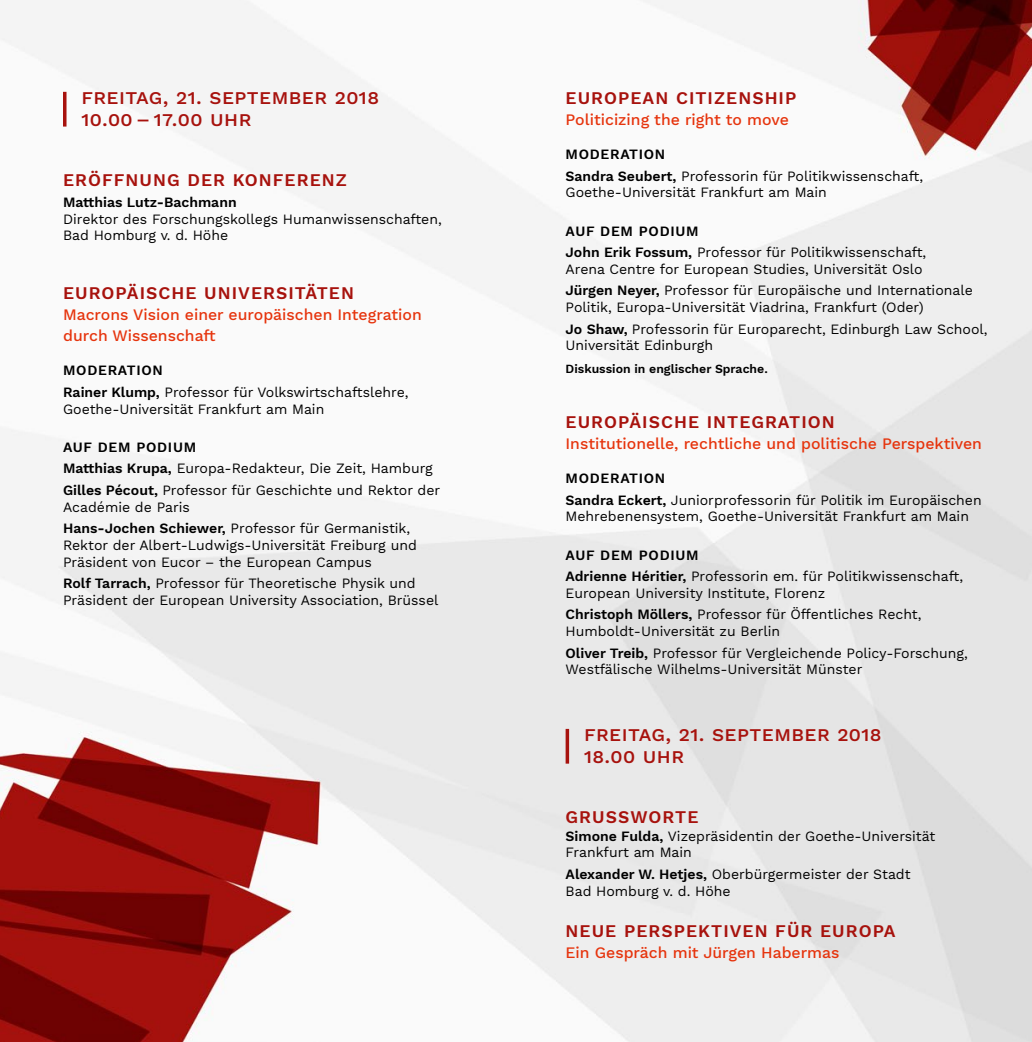
<style>
.page{position:relative;width:1032px;height:1042px;background:#fff}
.page>*{position:absolute;margin:0;border:0;box-sizing:border-box;transform-origin:0 0}
.t1{font:500 21px/22.8px "Work Sans";letter-spacing:.02em;color:#a7120d}
.t2{font:600 17.5px "Work Sans";letter-spacing:.06em;color:#a7120d}
.t3{font:500 15.75px/21px "Work Sans";color:#e6340d}
.t4{font:14px/21.5px "Work Sans";color:#000}
.t5{font:600 14px "Work Sans";color:#000}
.t6{font:600 12.25px "Work Sans";color:#000}
.s1{font-weight:600}
</style>
<div class="page">
<img style="left:0;top:0;width:1032px;height:1042px">
<hr style="left:63px;top:92px;width:3px;height:35px;background:#a7120d">
<hr style="left:566px;top:729px;width:3px;height:34px;background:#a7120d">
<h1 class="t1" style="left:81px;top:86px;width:299px">FREITAG, 21. SEPTEMBER 2018<br>10.00–17.00 UHR</h1>
<p class="t2" style="left:63px;top:170px;width:285px">ERÖFFNUNG DER KONFERENZ</p>
<p class="t5" style="left:63px;top:194px;width:175px">Matthias Lutz-Bachmann</p>
<p class="t4" style="left:63px;top:211px;width:380px;line-height:16.8px">Direktor des Forschungskollegs Humanwissenschaften,<br>Bad Homburg v. d. Höhe</p>
<p class="t2" style="left:63px;top:283px;width:292px">EUROPÄISCHE UNIVERSITÄTEN</p>
<p class="t3" style="left:63px;top:305px;width:360px">Macrons Vision einer europäischen Integration durch Wissenschaft</p>
<p class="t4" style="left:63px;top:360px;width:347px"><span class="s1">MODERATION<br>Rainer Klump,</span> Professor für Volkswirtschaftslehre,</p>
<p class="t4" style="left:63px;top:399px;width:263px">Goethe-Universität Frankfurt am Main</p>
<p class="t4" style="left:63px;top:437px;width:379px"><span class="s1">AUF DEM PODIUM<br>Matthias Krupa,</span> Europa-Redakteur, Die Zeit, Hamburg<br><span class="s1">Gilles Pécout,</span> Professor für Geschichte und Rektor der</p>
<p class="t4" style="left:63px;top:497px;width:349px">Académie de Paris<br><span class="s1">Hans-Jochen Schiewer,</span> Professor für Germanistik,</p>
<p class="t4" style="left:63px;top:537px;width:355px;line-height:16.8px">Rektor der Albert-Ludwigs-Universität Freiburg und<br>Präsident von Eucor – the European Campus</p>
<p class="t4" style="left:63px;top:575px;width:377px;line-height:16.8px"><span class="s1">Rolf Tarrach,</span> Professor für Theoretische Physik und<br>Präsident der European University Association, Brüssel</p>
<p class="t2" style="left:566px;top:88px;width:232px">EUROPEAN CITIZENSHIP</p>
<p class="t3" style="left:566px;top:110px;width:225px">Politicizing the right to move</p>
<p class="t4" style="left:566px;top:144px;width:359px"><span class="s1">MODERATION<br>Sandra Seubert,</span> Professorin für Politikwissenschaft,</p>
<p class="t4" style="left:566px;top:182px;width:263px">Goethe-Universität Frankfurt am Main</p>
<p class="t4" style="left:566px;top:221px;width:362px"><span class="s1">AUF DEM PODIUM<br>John Erik Fossum,</span> Professor für Politikwissenschaft,</p>
<p class="t4" style="left:566px;top:259px;width:409px">Arena Centre for European Studies, Universität Oslo<br><span class="s1">Jürgen Neyer,</span> Professor für Europäische und Internationale</p>
<p class="t4" style="left:566px;top:297px;width:423px">Politik, Europa-Universität Viadrina, Frankfurt (Oder)<br><span class="s1">Jo Shaw,</span> Professorin für Europarecht, Edinburgh Law School,</p>
<p class="t4" style="left:566px;top:335px;width:149px">Universität Edinburgh</p>
<p class="t6" style="left:566px;top:362px;width:204px">Diskussion in englischer Sprache.</p>
<p class="t2" style="left:566px;top:411px;width:271px">EUROPÄISCHE INTEGRATION</p>
<p class="t3" style="left:566px;top:433px;width:418px">Institutionelle, rechtliche und politische Perspektiven</p>
<p class="t4" style="left:566px;top:468px;width:418px"><span class="s1">MODERATION<br>Sandra Eckert,</span> Juniorprofessorin für Politik im Europäischen</p>
<p class="t4" style="left:566px;top:506px;width:405px">Mehrebenensystem, Goethe-Universität Frankfurt am Main</p>
<p class="t4" style="left:566px;top:545px;width:399px"><span class="s1">AUF DEM PODIUM<br>Adrienne Héritier,</span> Professorin em. für Politikwissenschaft,</p>
<p class="t4" style="left:566px;top:583px;width:357px">European University Institute, Florenz<br><span class="s1">Christoph Möllers,</span> Professor für Öffentliches Recht,</p>
<p class="t4" style="left:566px;top:621px;width:404px">Humboldt-Universität zu Berlin<br><span class="s1">Oliver Treib,</span> Professor für Vergleichende Policy-Forschung,</p>
<p class="t4" style="left:566px;top:659px;width:298px">Westfälische Wilhelms-Universität Münster</p>
<h1 class="t1" style="left:584px;top:723px;width:299px">FREITAG, 21. SEPTEMBER 2018<br>18.00 UHR</h1>
<p class="t2" style="left:566px;top:807px;width:134px">GRUSSWORTE</p>
<p class="t4" style="left:566px;top:828px;width:371px;line-height:16.8px"><span class="s1">Simone Fulda,</span> Vizepräsidentin der Goethe-Universität<br>Frankfurt am Main</p>
<p class="t4" style="left:566px;top:866px;width:346px;line-height:16.8px"><span class="s1">Alexander W. Hetjes,</span> Oberbürgermeister der Stadt<br>Bad Homburg v. d. Höhe</p>
<p class="t2" style="left:566px;top:921px;width:332px">NEUE PERSPEKTIVEN FÜR EUROPA</p>
<p class="t3" style="left:566px;top:943px;width:275px">Ein Gespräch mit Jürgen Habermas</p>
</div>
